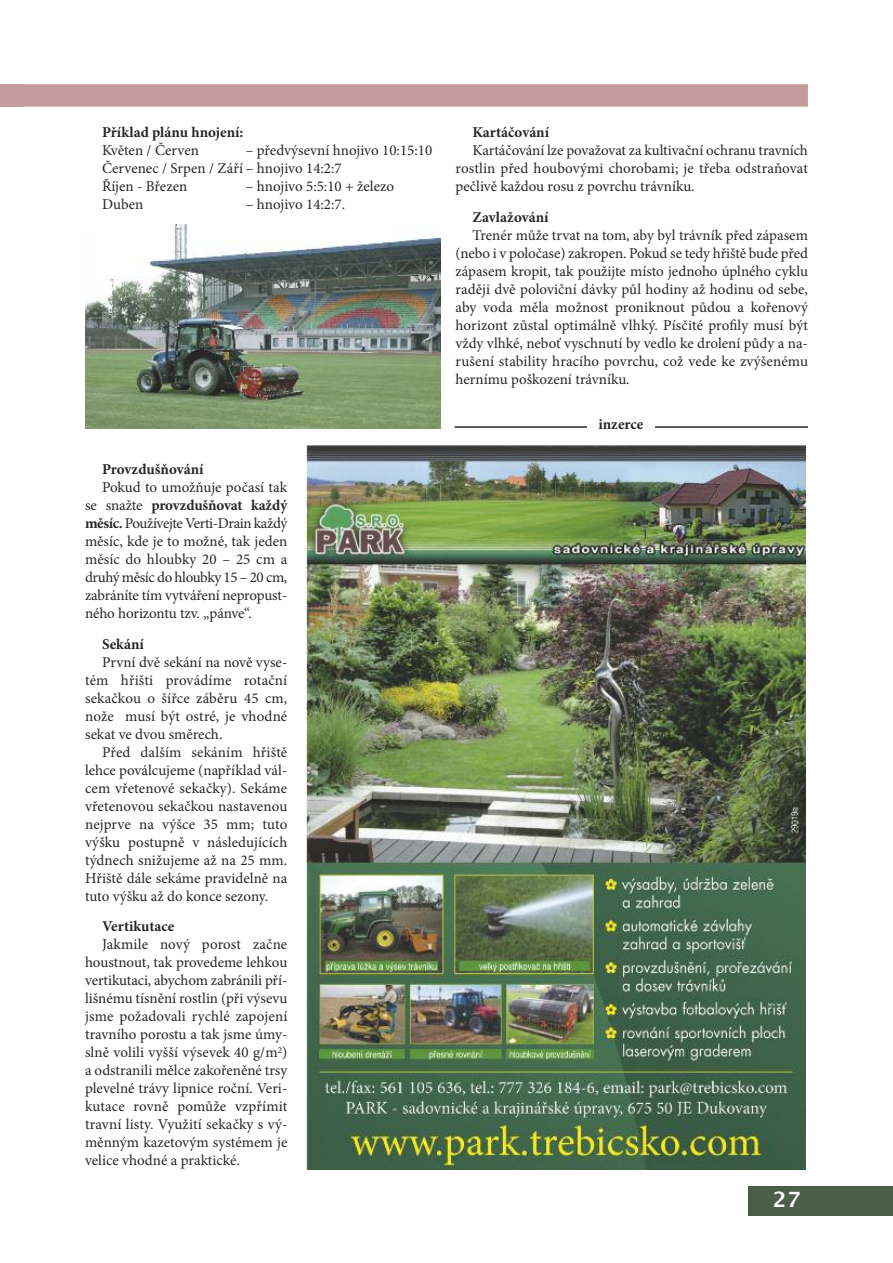
<style>
.page{position:relative;width:893px;height:1263px;background:#fff}
.page>*{position:absolute;margin:0;border:0;box-sizing:border-box;transform-origin:0 0}
.t1{font:700 21px "Lucida Grande";color:#fff}
.t2{font:15px/18px "Minion Pro";color:#272627;text-align:justify}
.t3{font:700 15px "Minion Pro";color:#272627}
.s1{font-weight:700}
</style>
<div class="page">
<div style="left:748px;top:1186px;width:145px;height:30px;background:#4b5f48"></div>
<svg style="left:24px;top:84px;width:784px;height:23px"></svg>
<img style="left:85px;top:225px;width:355px;height:204px">
<img style="left:307px;top:445px;width:499px;height:724px">
<hr style="left:455px;top:426px;width:353px;height:2px;background:#272627">
<div style="left:587px;top:418px;width:68px;height:21px;background:#fff"></div>
<p class="t3" style="left:102px;top:127px;width:143px">Příklad plánu hnojení:</p>
<p class="t2" style="left:102px;top:143px;width:98px">Květen / Červen</p>
<p class="t2" style="left:102px;top:143px;width:332px;text-align:left;text-indent:144px">– předvýsevní hnojivo 10:15:10<br>Červenec / Srpen / Září – hnojivo 14:2:7<br>Říjen - Březen</p>
<p class="t2" style="left:246px;top:179px;width:150px">– hnojivo 5:5:10 + železo</p>
<p class="t2" style="left:102px;top:197px;width:43px">Duben</p>
<p class="t2" style="left:246px;top:197px;width:101px">– hnojivo 14:2:7.</p>
<p class="t3" style="left:102px;top:463px;width:103px">Provzdušňování</p>
<p class="t2" style="left:85px;top:479px;width:204px;text-indent:17px">Pokud to umožňuje počasí tak se snažte <span class="s1">provzdušňovat každý měsíc.</span> Používejte Verti-Drain každý měsíc, kde je to možné, tak jeden měsíc do hloubky 20 – 25 cm a druhý měsíc do hloubky 15 – 20 cm, zabráníte tím vytváření nepropust&shy;ného horizontu tzv. „pánve“.</p>
<p class="t3" style="left:102px;top:638px;width:43px">Sekání</p>
<p class="t2" style="left:85px;top:654px;width:204px;text-indent:17px">První dvě sekání na nově vyse&shy;tém hřišti provádíme rotační sekačkou o šířce záběru 45 cm, nože musí být ostré, je vhodné sekat ve dvou směrech.</p>
<p class="t2" style="left:85px;top:744px;width:204px;text-indent:17px">Před dalším sekáním hřiště lehce poválcujeme (například vál&shy;cem vřetenové sekačky). Sekáme vřetenovou sekačkou nastavenou nejprve na výšce 35 mm; tuto výšku postupně v následujících týdnech snižujeme až na 25 mm.<br>Hřiště dále sekáme pravidelně na tuto výšku až do konce sezony.</p>
<p class="t3" style="left:102px;top:921px;width:74px">Vertikutace</p>
<p class="t2" style="left:85px;top:937px;width:204px;text-indent:17px">Jakmile nový porost začne houstnout, tak provedeme lehkou vertikutaci, abychom zabránili pří&shy;lišnému tísnění rostlin (při výsevu jsme požadovali rychlé zapojení travního porostu a tak jsme úmy&shy;slně volili vyšší výsevek 40 g/m<sup>2</sup>) a odstranili mělce zakořeněné trsy plevelné trávy lipnice roční. Veri&shy;kutace rovně pomůže vzpřímit travní listy. Využití sekačky s vý&shy;měnným kazetovým systémem je velice vhodné a praktické.</p>
<p class="t3" style="left:472px;top:127px;width:78px">Kartáčování</p>
<p class="t2" style="left:455px;top:143px;width:354px;text-indent:17px">Kartáčování lze považovat za kultivační ochranu travních rostlin před houbovými chorobami; je třeba odstraňovat pečlivě každou rosu z povrchu trávníku.</p>
<p class="t3" style="left:472px;top:211px;width:78px">Zavlažování</p>
<p class="t2" style="left:455px;top:227px;width:354px;text-indent:17px">Trenér může trvat na tom, aby byl trávník před zápasem (nebo i v poločase) zakropen. Pokud se tedy hřiště bude před zápasem kropit, tak použijte místo jednoho úplného cyklu raději dvě poloviční dávky půl hodiny až hodinu od sebe, aby voda měla možnost proniknout půdou a kořenový horizont zůstal optimálně vlhký. Písčité profily musí být vždy vlhké, neboť vyschnutí by vedlo ke drolení půdy a na&shy;rušení stability hracího povrchu, což vede ke zvýšenému hernímu poškození trávníku.</p>
<p class="t3" style="left:598px;top:419px;width:47px">inzerce</p>
<h1 class="t1" style="left:773px;top:1187px;width:29px">27</h1>
</div>
